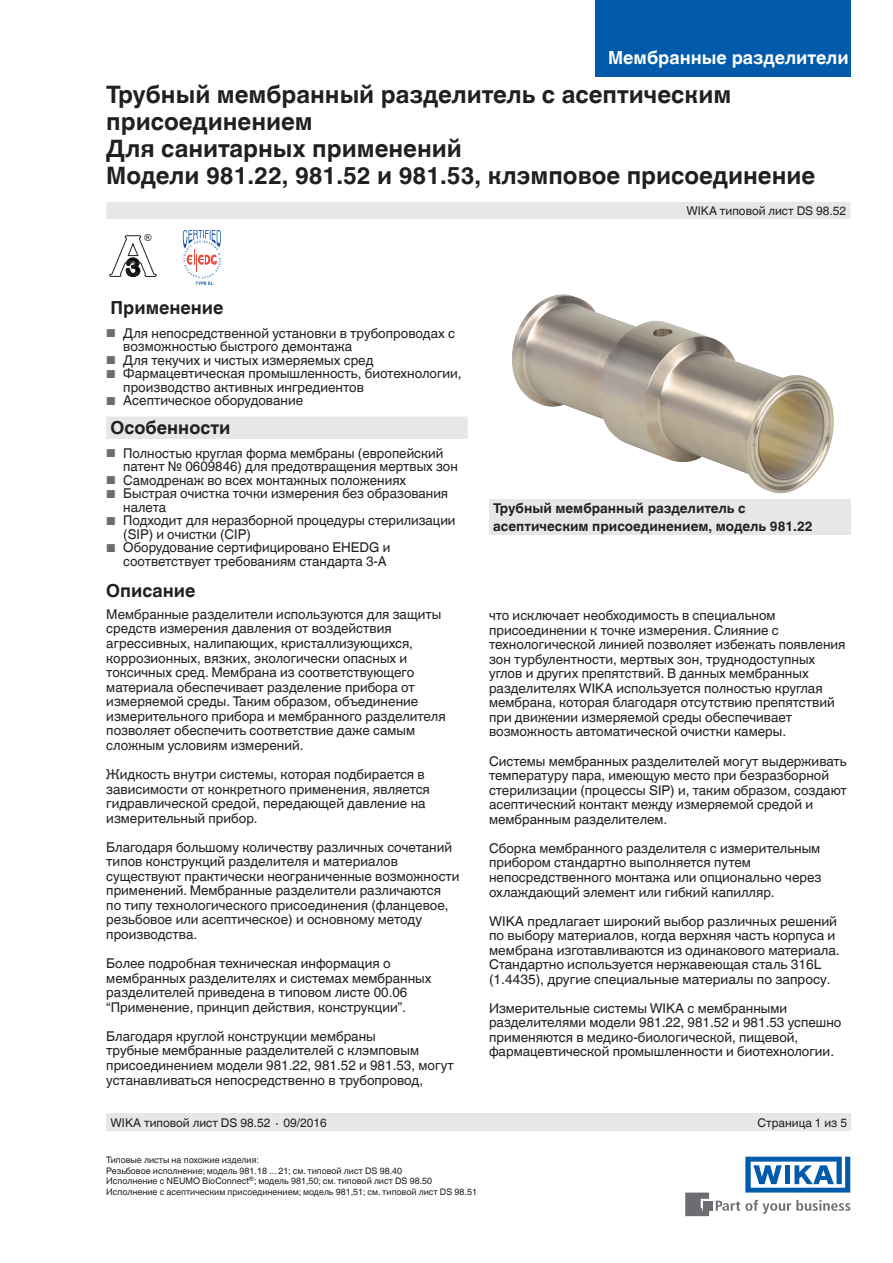
<style>
.page{position:relative;width:893px;height:1263px;background:#fff}
.page>*{position:absolute;margin:0;border:0;box-sizing:border-box;transform-origin:0 0}
.t1{font:700 24px/27px "Helvetica World";color:#231f20}
.t2{font:700 18px "Helvetica World";color:#231f20}
.t3{font:700 18px "Helvetica World";color:#fff}
.t4{font:13.5px/14.5px "Helvetica World";color:#231f20}
.t5{font:700 13.5px/18px "Helvetica World";color:#231f20}
.t6{font:12px "Helvetica World";color:#231f20}
.t7{font:9.6px "Arial";color:#231f20}
.t8{font:9px/10.5px "Helvetica World";color:#231f20}
.s1{font-size:11.55px;color:#6c6d70}
</style>
<div class="page">
<svg style="left:716px;top:1200px;width:134px;height:14px"></svg>
<div style="left:703px;top:1201px;width:9px;height:9px;background:#6c6d70"></div>
<svg style="left:685px;top:1192px;width:24px;height:24px"></svg>
<svg style="left:745px;top:1157px;width:105px;height:35px"></svg>
<div style="left:595px;top:0;width:255px;height:77px;background:#015aaa"></div>
<div style="left:106px;top:202px;width:744px;height:17px;background:#e6e7e9"></div>
<div style="left:106px;top:1113px;width:744px;height:18px;background:#e6e7e9"></div>
<div style="left:106px;top:417px;width:362px;height:22px;background:#e6e7e9"></div>
<div style="left:489px;top:499px;width:361px;height:35px;background:#e6e7e9"></div>
<img style="left:511px;top:294px;width:323px;height:200px">
<svg style="left:109px;top:236px;width:48px;height:41px"></svg>
<svg style="left:183px;top:230px;width:38px;height:55px"></svg>
<h2 class="t3" style="left:608px;top:47px;width:242px">Мембранные разделители</h2>
<h1 class="t1" style="left:106px;top:81px;width:710px">Трубный мембранный разделитель с асептическим присоединением<br>Для санитарных применений<br>Модели 981.22, 981.52 и 981.53, клэмповое присоединение</h1>
<p class="t7" style="left:145px;top:231px;width:9px">®</p>
<p class="t6" style="left:686px;top:204px;width:161px">WIKA типовой лист DS 98.52</p>
<h2 class="t2" style="left:111px;top:297px;width:114px">Применение</h2>
<p class="t4" style="left:123px;top:326px;width:333px;line-height:13.5px;text-indent:-17px"><span class="s1">■</span> Для непосредственной установки в трубопроводах с возможностью быстрого демонтажа</p>
<p class="t4" style="left:106px;top:353px;width:269px"><span class="s1">■</span> Для текучих и чистых измеряемых сред</p>
<p class="t4" style="left:123px;top:367px;width:340px;line-height:13.5px;text-indent:-17px"><span class="s1">■</span> Фармацевтическая промышленность, биотехнологии, производство активных ингредиентов</p>
<p class="t4" style="left:106px;top:393px;width:198px"><span class="s1">■</span> Асептическое оборудование</p>
<h2 class="t2" style="left:111px;top:417px;width:122px">Особенности</h2>
<p class="t4" style="left:123px;top:446px;width:336px;line-height:13.5px;text-indent:-17px"><span class="s1">■</span> Полностью круглая форма мембраны (европейский патент № 0609846) для предотвращения мертвых зон</p>
<p class="t4" style="left:106px;top:473px;width:301px"><span class="s1">■</span> Самодренаж во всех монтажных положениях</p>
<p class="t4" style="left:123px;top:487px;width:326px;line-height:13.5px;text-indent:-17px"><span class="s1">■</span> Быстрая очистка точки измерения без образования налета</p>
<p class="t4" style="left:123px;top:514px;width:334px;line-height:13.5px;text-indent:-17px"><span class="s1">■</span> Подходит для неразборной процедуры стерилизации (SIP) и очистки (CIP)</p>
<p class="t4" style="left:106px;top:541px;width:286px;line-height:13.5px;text-align:right"><span class="s1">■</span> Оборудование сертифицировано EHEDG и соответствует требованиям стандарта 3-A</p>
<h2 class="t2" style="left:106px;top:580px;width:91px">Описание</h2>
<p class="t4" style="left:106px;top:607px;width:341px">Мембранные разделители используются для защиты средств измерения давления от воздействия агрессивных, налипающих, кристаллизующихся, коррозионных, вязких, экологически опасных и токсичных сред. Мембрана из соответствующего материала обеспечивает разделение прибора от измеряемой среды. Таким образом, объединение измерительного прибора и мембранного разделителя позволяет обеспечить соответствие даже самым сложным условиям измерений.</p>
<p class="t4" style="left:106px;top:767px;width:325px">Жидкость внутри системы, которая подбирается в зависимости от конкретного применения, является гидравлической средой, передающей давление на измерительный прибор.</p>
<p class="t4" style="left:106px;top:840px;width:355px">Благодаря большому количеству различных сочетаний типов конструкций разделителя и материалов существуют практически неограниченные возможности применений. Мембранные разделители различаются<br>по типу технологического присоединения (фланцевое, резьбовое или асептическое) и основному методу производства.</p>
<p class="t4" style="left:106px;top:956px;width:327px">Более подробная техническая информация о мембранных разделителях и системах мембранных разделителей приведена в типовом листе 00.06 “Применение, принцип действия, конструкции”.</p>
<p class="t4" style="left:106px;top:1029px;width:349px">Благодаря круглой конструкции мембраны<br>трубные мембранные разделителей с клэмповым присоединением модели 981.22, 981.52 и 981.53, могут устанавливаться непосредственно в трубопровод,</p>
<p class="t6" style="left:111px;top:1116px;width:218px">WIKA типовой лист DS 98.52 ∙ 09/2016</p>
<p class="t8" style="left:106px;top:1155px;width:372px">Типовые листы на похожие изделия:<br>Резьбовое исполнение; модель 981.18 ... 21; см. типовой лист DS 98.40<br>Исполнение с NEUMO BioConnect<sup>®</sup>; модель 981,50; см. типовой лист DS 98.50<br>Исполнение с асептическим присоединением; модель 981,51; см. типовой лист DS 98.51</p>
<p class="t5" style="left:493px;top:499px;width:321px">Трубный мембранный разделитель с асептическим присоединением, модель 981.22</p>
<p class="t4" style="left:489px;top:608px;width:358px">что исключает необходимость в специальном присоединении к точке измерения. Слияние с технологической линией позволяет избежать появления зон турбулентности, мертвых зон, труднодоступных углов и других препятствий. В данных мембранных разделителях WIKA используется полностью круглая мембрана, которая благодаря отсутствию препятствий при движении измеряемой среды обеспечивает возможность автоматической очистки камеры.</p>
<p class="t4" style="left:489px;top:754px;width:359px">Системы мембранных разделителей могут выдерживать температуру пара, имеющую место при безразборной стерилизации (процессы SIP) и, таким образом, создают асептический контакт между измеряемой средой и мембранным разделителем.</p>
<p class="t4" style="left:489px;top:841px;width:334px">Сборка мембранного разделителя с измерительным прибором стандартно выполняется путем непосредственного монтажа или опционально через охлаждающий элемент или гибкий капилляр.</p>
<p class="t4" style="left:489px;top:913px;width:352px">WIKA предлагает широкий выбор различных решений по выбору материалов, когда верхняя часть корпуса и мембрана изготавливаются из одинакового материала.<br>Стандартно используется нержавеющая сталь 316L (1.4435), другие специальные материалы по запросу.</p>
<p class="t4" style="left:489px;top:1001px;width:354px">Измерительные системы WIKA с мембранными разделителями модели 981.22, 981.52 и 981.53 успешно применяются в медико-биологической, пищевой, фармацевтической промышленности и биотехнологии.</p>
<p class="t6" style="left:757px;top:1116px;width:91px">Страница 1 из 5</p>
</div>
